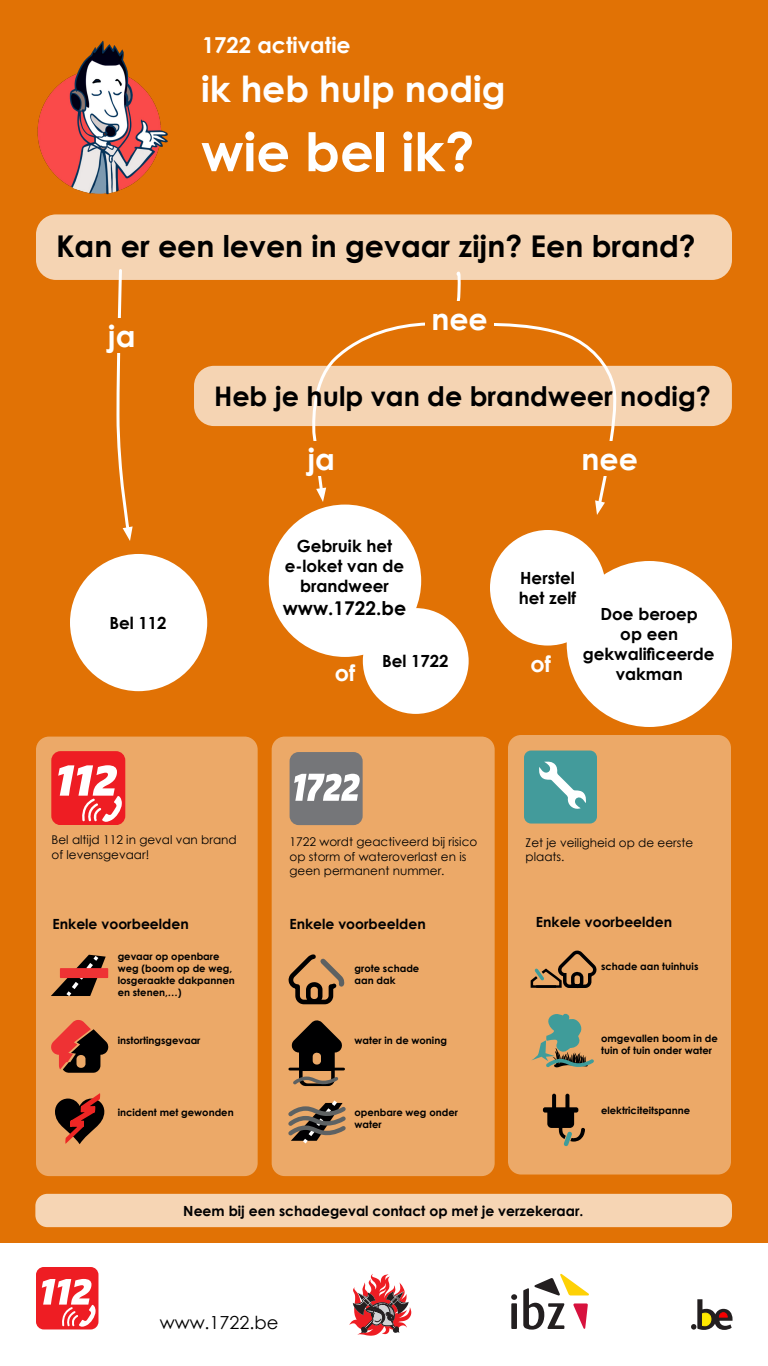
<style>
.page{position:relative;width:768px;height:1366px;background:#fff}
.page>*{position:absolute;margin:0;border:0;box-sizing:border-box;transform-origin:0 0}
.t1{font:700 53px "Century Gothic";color:#fff}
.t2{font:700 36px "Century Gothic";color:#fff}
.t3{font:700 30px "Century Gothic";color:#000}
.t4{font:700 30px "Century Gothic";color:#fff}
.t5{font:700 27px "Century Gothic";color:#000}
.t6{font:700 22.3px "Century Gothic";color:#fff}
.t7{font:700 22px "Century Gothic";color:#fff}
.t8{font:700 19px "Century Gothic";color:#000}
.t9{font:18px "Century Gothic";color:#000}
.t10{font:700 16.7px/20.1px "Century Gothic";color:#000;text-align:center}
.t11{font:700 14px "Century Gothic";color:#000001}
.t12{font:12px/14.4px "Century Gothic";color:#000}
.t13{font:700 10px/12px "Century Gothic";color:#000}
</style>
<div class="page">
<div style="left:0;top:0;width:768px;height:1243px;background:#e17205"></div>
<div style="left:36px;top:214px;width:696px;height:66px;background:#f5d4b3;border-radius:20px"></div>
<div style="left:70px;top:554px;width:137px;height:137px;background:#fff;border-radius:50%"></div>
<img style="left:37px;top:40px;width:131px;height:155px">
<svg style="left:116px;top:269px;width:17px;height:272px"></svg>
<div style="left:102px;top:318px;width:39px;height:34px;background:#e17205"></div>
<div style="left:36px;top:737px;width:222px;height:439px;background:#eca968;border-radius:13px"></div>
<svg style="left:52px;top:751px;width:73px;height:73px;background:#f2595c"></svg>
<svg style="left:55px;top:1093px;width:49px;height:51px"></svg>
<svg style="left:51px;top:954px;width:55px;height:42px"></svg>
<div style="left:61px;top:969px;width:47px;height:8px;background:#ee3234"></div>
<div style="left:60px;top:968px;width:48px;height:10px;border:1px solid #ee3234"></div>
<svg style="left:51px;top:1020px;width:58px;height:53px"></svg>
<svg style="left:305px;top:271px;width:317px;height:244px"></svg>
<div style="left:425px;top:301px;width:69px;height:35px;background:#e17205"></div>
<div style="left:301px;top:441px;width:40px;height:35px;background:#e17205"></div>
<div style="left:272px;top:737px;width:223px;height:439px;background:#eca968;border-radius:13px"></div>
<div style="left:290px;top:752px;width:73px;height:73px;background:#757679;border-radius:9px"></div>
<svg style="left:294px;top:774px;width:66px;height:27px"></svg>
<svg style="left:288px;top:954px;width:57px;height:51px"></svg>
<hr style="left:290px;top:1068px;width:54px;height:2px;background:#000001">
<svg style="left:290px;top:1020px;width:52px;height:66px"></svg>
<div style="left:508px;top:735px;width:223px;height:440px;background:#eca968;border-radius:13px"></div>
<div style="left:524px;top:751px;width:73px;height:73px;background:#439b9b;border-radius:7px"></div>
<svg style="left:539px;top:761px;width:47px;height:48px"></svg>
<svg style="left:543px;top:1094px;width:42px;height:53px"></svg>
<svg style="left:530px;top:950px;width:67px;height:39px"></svg>
<svg style="left:531px;top:1013px;width:63px;height:55px"></svg>
<div style="left:194px;top:366px;width:538px;height:60px;background:#f5d4b3;border-radius:20px"></div>
<div style="left:490px;top:530px;width:116px;height:116px;background:#fff;border-radius:50%"></div>
<div style="left:567px;top:561px;width:165px;height:166px;background:#fff;border-radius:50%"></div>
<div style="left:35px;top:1194px;width:697px;height:33px;background:#f6d5b4;border-radius:12px"></div>
<svg style="left:288px;top:1100px;width:58px;height:44px"></svg>
<div style="left:363px;top:608px;width:106px;height:106px;background:#fff;border-radius:50%"></div>
<div style="left:269px;top:505px;width:152px;height:152px;background:#fff;border-radius:50%"></div>
<svg style="left:691px;top:1299px;width:42px;height:31px"></svg>
<svg style="left:511px;top:1274px;width:78px;height:56px"></svg>
<div style="left:36px;top:1267px;width:62px;height:62px;background:#ee1d23;border-radius:8px"></div>
<svg style="left:42px;top:1279px;width:54px;height:48px"></svg>
<svg style="left:349px;top:1274px;width:62px;height:62px"></svg>
<p class="t7" style="left:202px;top:28px;width:150px">1722 activatie</p>
<p class="t2" style="left:201px;top:61px;width:306px">ik heb hulp nodig</p>
<p class="t1" style="left:201px;top:112px;width:275px">wie bel ik?</p>
<p class="t3" style="left:56px;top:223px;width:641px">Kan er een leven in gevaar zijn? Een brand?</p>
<p class="t4" style="left:108px;top:313px;width:29px">ja</p>
<p class="t10" style="left:109px;top:612px;width:59px">Bel 112</p>
<p class="t4" style="left:431px;top:296px;width:58px">nee</p>
<p class="t5" style="left:214px;top:376px;width:499px">Heb je hulp van de brandweer nodig?</p>
<p class="t4" style="left:307px;top:436px;width:29px">ja</p>
<p class="t10" style="left:285px;top:535px;width:121px">Gebruik het e-loket van de brandweer</p>
<p class="t8" style="left:283px;top:594px;width:125px">www.1722.be</p>
<p class="t6" style="left:335px;top:656px;width:22px">of</p>
<p class="t10" style="left:382px;top:650px;width:68px">Bel 1722</p>
<p class="t4" style="left:582px;top:436px;width:58px">nee</p>
<p class="t10" style="left:519px;top:567px;width:59px;text-align:left">Herstel het zelf</p>
<p class="t6" style="left:531px;top:647px;width:22px">of</p>
<p class="t10" style="left:583px;top:603px;width:133px">Doe beroep<br>op een gekwalificeerde vakman</p>
<p class="t12" style="left:52px;top:833px;width:187px">Bel altijd 112 in geval van brand of levensgevaar!</p>
<p class="t12" style="left:290px;top:834px;width:189px">1722 wordt geactiveerd bij risico op storm of wateroverlast en is geen permanent nummer.</p>
<p class="t12" style="left:526px;top:835px;width:169px">Zet je veiligheid op de eerste plaats.</p>
<p class="t11" style="left:53px;top:913px;width:138px">Enkele voorbeelden</p>
<p class="t11" style="left:289px;top:913px;width:138px">Enkele voorbeelden</p>
<p class="t11" style="left:536px;top:911px;width:138px">Enkele voorbeelden</p>
<p class="t13" style="left:118px;top:950px;width:119px">gevaar op openbare weg (boom op de weg, losgeraakte dakpannen en stenen,…)</p>
<p class="t13" style="left:118px;top:1034px;width:84px">instortingsgevaar</p>
<p class="t13" style="left:355px;top:962px;width:66px">grote schade</p>
<p class="t13" style="left:355px;top:974px;width:43px">aan dak</p>
<p class="t13" style="left:355px;top:1034px;width:94px">water in de woning</p>
<p class="t13" style="left:601px;top:960px;width:99px">schade aan tuinhuis</p>
<p class="t13" style="left:601px;top:1032px;width:118px">omgevallen boom in de tuin of tuin onder water</p>
<p class="t13" style="left:118px;top:1106px;width:118px">incident met gewonden</p>
<p class="t13" style="left:355px;top:1106px;width:105px">openbare weg onder water</p>
<p class="t13" style="left:601px;top:1104px;width:91px">elektriciteitspanne</p>
<p class="t11" style="left:183px;top:1200px;width:402px">Neem bij een schadegeval contact op met je verzekeraar.</p>
<p class="t9" style="left:160px;top:1310px;width:120px">www.1722.be</p>
</div>
